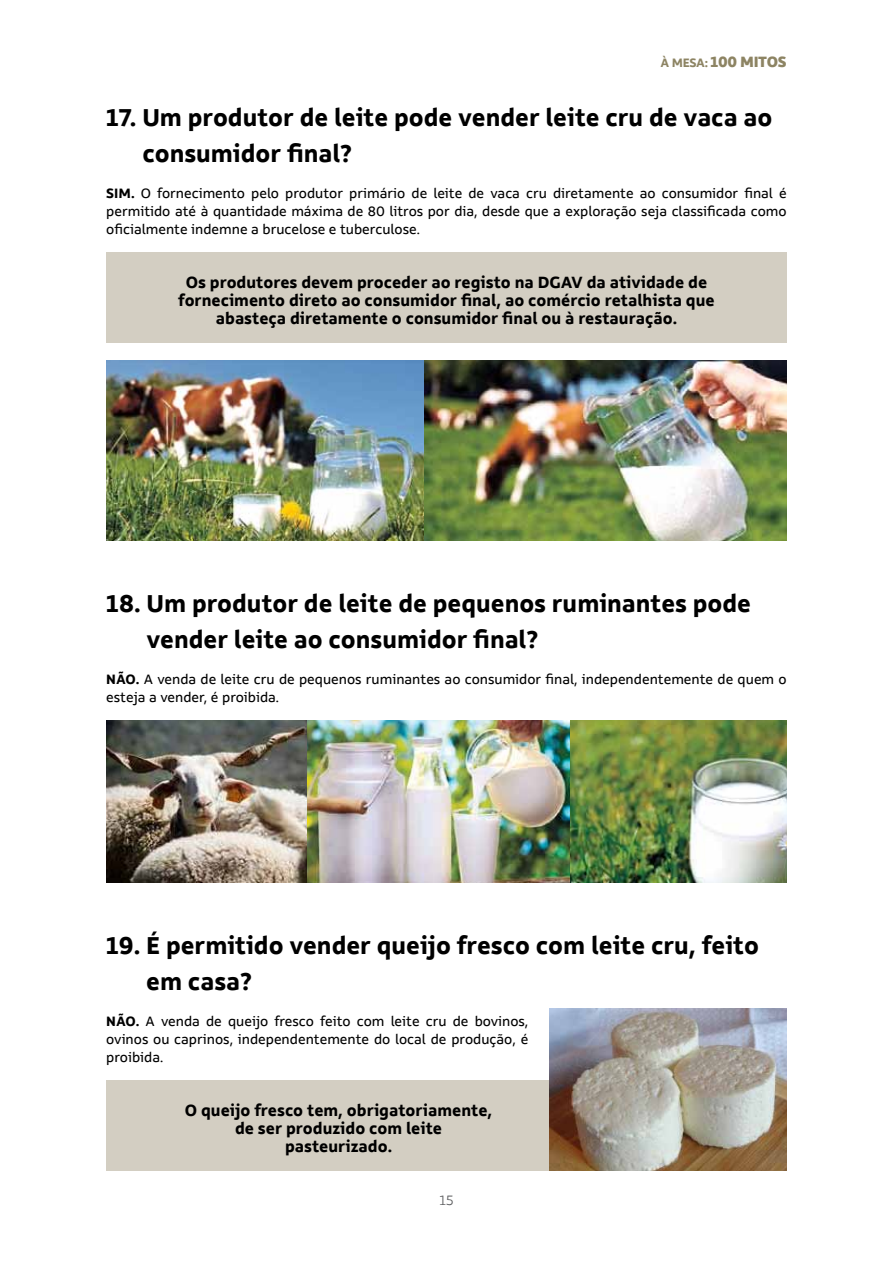
<style>
.page{position:relative;width:893px;height:1263px;background:#fff}
.page>*{position:absolute;margin:0;border:0;box-sizing:border-box;transform-origin:0 0}
.t1{font:700 27px/36px "Rehn";color:#000}
.t2{font:700 18px/18px "Rehn";color:#000;text-align:center}
.t3{font:800 16.5px "Rehn";letter-spacing:-.02em;color:#8d8463}
.t4{font:15px/18px "Rehn";color:#000;text-align:justify}
.t5{font:300 15px "Rehn";color:#58595b}
.s1{font-weight:700;font-size:13.5px}
.s2{font-weight:700}
</style>
<div class="page">
<div style="left:106px;top:252px;width:681px;height:90px;background:#d3cec2"></div>
<div style="left:106px;top:1080px;width:681px;height:90px;background:#d3cec2"></div>
<img style="left:106px;top:360px;width:681px;height:180px">
<img style="left:106px;top:720px;width:202px;height:162px">
<img style="left:308px;top:720px;width:479px;height:162px">
<img style="left:550px;top:1008px;width:237px;height:162px">
<p class="t3" style="left:660px;top:50px;width:128px"><span class="s1">À MESA:</span> 100 MITOS</p>
<h1 class="t1" style="left:142px;top:99px;width:631px;text-indent:-36px">17. Um produtor de leite pode vender leite cru de vaca ao consumidor final?</h1>
<p class="t4" style="left:106px;top:184px;width:682px"><span class="s2">SIM.</span> O fornecimento pelo produtor primário de leite de vaca cru diretamente ao consumidor final é permitido até à quantidade máxima de 80 litros por dia, desde que a exploração seja classificada como oficialmente indemne a brucelose e tuberculose.</p>
<p class="t2" style="left:178px;top:273px;width:538px">Os produtores devem proceder ao registo na DGAV da atividade de fornecimento direto ao consumidor final, ao comércio retalhista que abasteça diretamente o consumidor final ou à restauração.</p>
<h1 class="t1" style="left:147px;top:585px;width:606px;text-indent:-40px">18. Um produtor de leite de pequenos ruminantes pode vender leite ao consumidor final?</h1>
<p class="t4" style="left:106px;top:670px;width:682px"><span class="s2">NÃO.</span> A venda de leite cru de pequenos ruminantes ao consumidor final, independentemente de quem o esteja a vender, é proibida.</p>
<h1 class="t1" style="left:146px;top:927px;width:614px;text-indent:-40px">19. É permitido vender queijo fresco com leite cru, feito em casa?</h1>
<p class="t4" style="left:106px;top:1012px;width:424px"><span class="s2">NÃO.</span> A venda de queijo fresco feito com leite cru de bovinos, ovinos ou caprinos, independentemente do local de produção, é proibida.</p>
<p class="t2" style="left:185px;top:1101px;width:309px">O queijo fresco tem, obrigatoriamente, de ser produzido com leite pasteurizado.</p>
<p class="t5" style="left:439px;top:1191px;width:16px">15</p>
</div>
